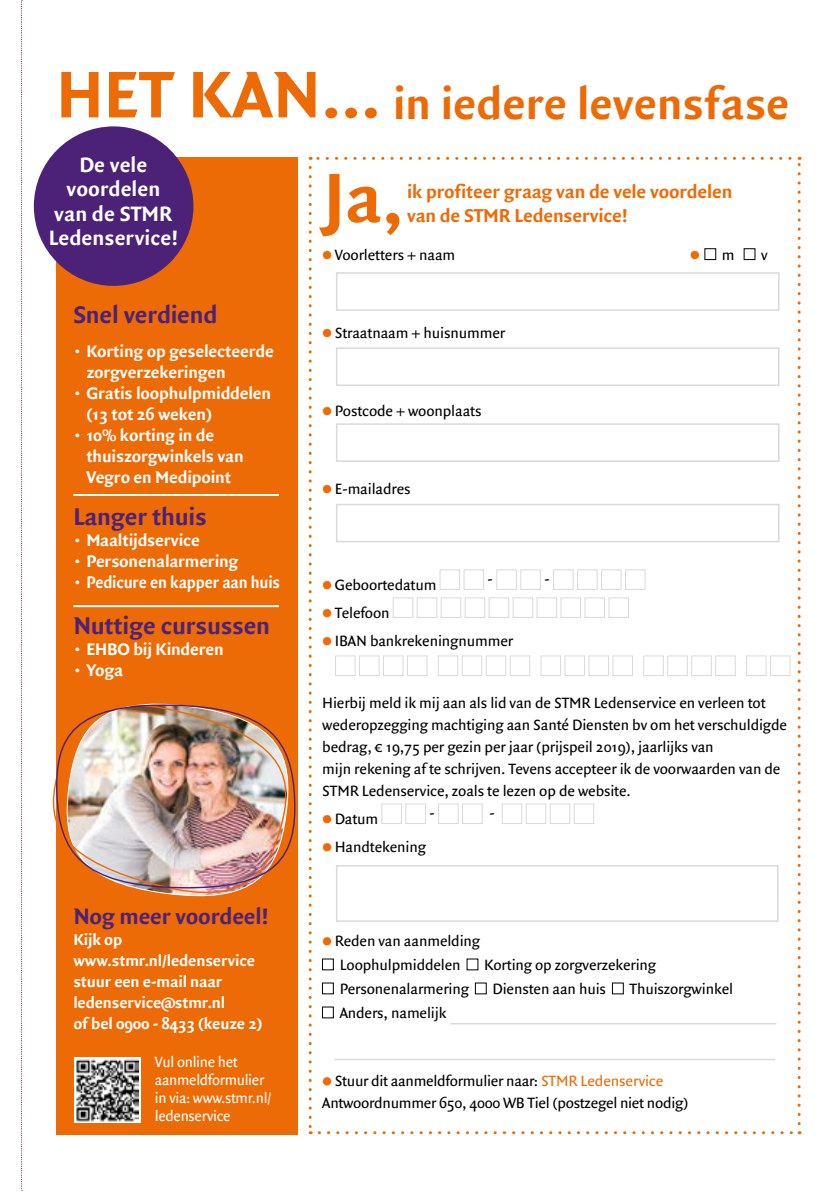
<style>
.page{position:relative;width:840px;height:1191px;background:#fff}
.page>*{position:absolute;margin:0;border:0;box-sizing:border-box;transform-origin:0 0}
.t1{font:700 74.4px "Quadraat Sans";color:#ed6b06}
.t2{font:700 70.6px "Quadraat Sans";color:#ed6b06}
.t3{font:700 47.6px "Quadraat Sans";color:#ed6b06}
.t4{font:700 26px "Quadraat Sans";letter-spacing:-.01em;color:#4c2178}
.t5{font:700 24px "Quadraat Sans";letter-spacing:-.01em;color:#4c2178}
.t6{font:700 22.4px/24px "Quadraat Sans";color:#fff;text-align:center}
.t7{font:700 20px/24px "Quadraat Sans";letter-spacing:-.01em;color:#ed6b06}
.t8{font:700 18px/21px "Quadraat Sans";letter-spacing:-.01em;color:#fff}
.t9{font:700 17px/21px "Quadraat Sans";letter-spacing:-.01em;color:#fff}
.t10{font:16px/22px "Quadraat Sans";letter-spacing:-.01em;color:#000}
.t11{font:16px/18px "Quadraat Sans";letter-spacing:-.02em;color:#fff}
.s1{color:#ed6b06}
</style>
<div class="page">
<div style="left:56px;top:157px;width:242px;height:977px;background:#ed6b06"></div>
<svg style="left:308px;top:167px;width:3px;height:967px"></svg>
<svg style="left:319px;top:1131px;width:480px;height:3px"></svg>
<svg style="left:797px;top:157px;width:3px;height:966px"></svg>
<svg style="left:310px;top:157px;width:479px;height:3px"></svg>
<svg style="left:322px;top:250px;width:9px;height:10px"></svg>
<svg style="left:322px;top:328px;width:9px;height:10px"></svg>
<svg style="left:322px;top:406px;width:9px;height:10px"></svg>
<svg style="left:322px;top:484px;width:9px;height:10px"></svg>
<svg style="left:322px;top:580px;width:9px;height:10px"></svg>
<div style="left:439px;top:569px;width:21px;height:21px;border:1px solid #dadada"></div>
<div style="left:463px;top:569px;width:20px;height:21px;border:1px solid #dadada"></div>
<div style="left:496px;top:569px;width:20px;height:21px;border:1px solid #dadada"></div>
<div style="left:520px;top:569px;width:20px;height:21px;border:1px solid #dadada"></div>
<div style="left:553px;top:569px;width:20px;height:21px;border:1px solid #dadada"></div>
<div style="left:576px;top:569px;width:21px;height:21px;border:1px solid #dadada"></div>
<div style="left:600px;top:569px;width:21px;height:21px;border:1px solid #dadada"></div>
<div style="left:624px;top:569px;width:21px;height:21px;border:1px solid #dadada"></div>
<svg style="left:322px;top:608px;width:9px;height:10px"></svg>
<div style="left:392px;top:597px;width:21px;height:21px;border:1px solid #dadada"></div>
<div style="left:416px;top:597px;width:21px;height:21px;border:1px solid #dadada"></div>
<div style="left:440px;top:597px;width:21px;height:21px;border:1px solid #dadada"></div>
<div style="left:464px;top:597px;width:21px;height:21px;border:1px solid #dadada"></div>
<div style="left:488px;top:597px;width:21px;height:21px;border:1px solid #dadada"></div>
<div style="left:512px;top:597px;width:20px;height:21px;border:1px solid #dadada"></div>
<div style="left:536px;top:597px;width:20px;height:21px;border:1px solid #dadada"></div>
<div style="left:560px;top:597px;width:20px;height:21px;border:1px solid #dadada"></div>
<div style="left:584px;top:597px;width:20px;height:21px;border:1px solid #dadada"></div>
<div style="left:608px;top:597px;width:20px;height:21px;border:1px solid #dadada"></div>
<svg style="left:322px;top:636px;width:9px;height:10px"></svg>
<div style="left:335px;top:655px;width:20px;height:21px;border:1px solid #dadada"></div>
<div style="left:359px;top:655px;width:20px;height:21px;border:1px solid #dadada"></div>
<div style="left:383px;top:655px;width:20px;height:21px;border:1px solid #dadada"></div>
<div style="left:407px;top:655px;width:20px;height:21px;border:1px solid #dadada"></div>
<div style="left:437px;top:655px;width:21px;height:21px;border:1px solid #dadada"></div>
<div style="left:461px;top:655px;width:21px;height:21px;border:1px solid #dadada"></div>
<div style="left:485px;top:655px;width:21px;height:21px;border:1px solid #dadada"></div>
<div style="left:509px;top:655px;width:21px;height:21px;border:1px solid #dadada"></div>
<div style="left:540px;top:655px;width:20px;height:21px;border:1px solid #dadada"></div>
<div style="left:564px;top:655px;width:20px;height:21px;border:1px solid #dadada"></div>
<div style="left:588px;top:655px;width:20px;height:21px;border:1px solid #dadada"></div>
<div style="left:612px;top:655px;width:20px;height:21px;border:1px solid #dadada"></div>
<div style="left:643px;top:655px;width:20px;height:21px;border:1px solid #dadada"></div>
<div style="left:667px;top:655px;width:20px;height:21px;border:1px solid #dadada"></div>
<div style="left:691px;top:655px;width:20px;height:21px;border:1px solid #dadada"></div>
<div style="left:714px;top:655px;width:21px;height:21px;border:1px solid #dadada"></div>
<div style="left:745px;top:655px;width:21px;height:21px;border:1px solid #dadada"></div>
<div style="left:769px;top:655px;width:21px;height:21px;border:1px solid #dadada"></div>
<svg style="left:322px;top:814px;width:9px;height:10px"></svg>
<div style="left:381px;top:803px;width:20px;height:21px;border:1px solid #dadada"></div>
<div style="left:405px;top:803px;width:20px;height:21px;border:1px solid #dadada"></div>
<div style="left:438px;top:803px;width:20px;height:21px;border:1px solid #dadada"></div>
<div style="left:462px;top:803px;width:20px;height:21px;border:1px solid #dadada"></div>
<div style="left:501px;top:803px;width:21px;height:21px;border:1px solid #dadada"></div>
<div style="left:525px;top:803px;width:21px;height:21px;border:1px solid #dadada"></div>
<div style="left:549px;top:803px;width:21px;height:21px;border:1px solid #dadada"></div>
<div style="left:573px;top:803px;width:21px;height:21px;border:1px solid #dadada"></div>
<svg style="left:322px;top:842px;width:9px;height:10px"></svg>
<svg style="left:322px;top:936px;width:9px;height:10px"></svg>
<div style="left:475px;top:982px;width:11px;height:12px;border:1px solid #000"></div>
<div style="left:612px;top:982px;width:11px;height:12px;border:1px solid #000"></div>
<svg style="left:322px;top:1076px;width:9px;height:10px"></svg>
<svg style="left:690px;top:250px;width:9px;height:10px"></svg>
<div style="left:704px;top:248px;width:11px;height:12px;border:1px solid #000"></div>
<div style="left:743px;top:248px;width:11px;height:12px;border:1px solid #000"></div>
<hr style="left:73px;top:494px;width:206px;height:2px;background:#fff">
<hr style="left:73px;top:605px;width:206px;height:2px;background:#fff">
<svg style="left:148px;top:891px;width:89px;height:6px"></svg>
<img style="left:52px;top:703px;width:244px;height:188px">
<div style="left:336px;top:347px;width:443px;height:39px;border:2px solid #dadada"></div>
<div style="left:336px;top:272px;width:443px;height:39px;border:2px solid #dadada"></div>
<div style="left:336px;top:423px;width:443px;height:39px;border:2px solid #dadada"></div>
<div style="left:336px;top:504px;width:443px;height:38px;border:2px solid #dadada"></div>
<hr style="left:334px;top:1058px;width:440px;height:2px;background:#dadada">
<hr style="left:450px;top:1023px;width:326px;height:1px;background:#dadada">
<div style="left:336px;top:865px;width:442px;height:57px;border:2px solid #dadada"></div>
<svg style="left:74px;top:1057px;width:66px;height:66px"></svg>
<img style="left:76px;top:1058px;width:63px;height:63px">
<div style="left:34px;top:126px;width:159px;height:160px;background:#4c2178;border-radius:50%"></div>
<svg style="left:21px;top:0;width:2px;height:1191px"></svg>
<h2 class="t2" style="left:56px;top:55px;width:325px">HET KAN...</h2>
<h3 class="t3" style="left:393px;top:77px;width:398px">in iedere levensfase</h3>
<h3 class="t6" style="left:49px;top:153px;width:131px">De vele voordelen van de STMR<br>Ledenservice!</h3>
<h3 class="t4" style="left:73px;top:300px;width:146px">Snel verdiend</h3>
<p class="t8" style="left:86px;top:341px;width:189px;text-indent:-13px">• Korting op geselecteerde zorgverzekeringen</p>
<p class="t8" style="left:86px;top:383px;width:186px;text-indent:-13px">• Gratis loophulpmiddelen (13 tot 26 weken)</p>
<p class="t8" style="left:86px;top:425px;width:159px;text-indent:-13px">• 10% korting in de thuiszorgwinkels van<br>Vegro en Medipoint</p>
<h3 class="t4" style="left:73px;top:502px;width:135px">Langer thuis</h3>
<p class="t8" style="left:73px;top:530px;width:128px">• Maaltijdservice</p>
<p class="t8" style="left:73px;top:551px;width:166px">• Personenalarmering</p>
<p class="t8" style="left:73px;top:572px;width:208px">• Pedicure en kapper aan huis</p>
<h3 class="t4" style="left:73px;top:611px;width:198px">Nuttige cursussen</h3>
<p class="t8" style="left:73px;top:639px;width:152px">• EHBO bij Kinderen</p>
<p class="t8" style="left:73px;top:660px;width:51px">• Yoga</p>
<h3 class="t5" style="left:73px;top:903px;width:197px">Nog meer voordeel!</h3>
<p class="t9" style="left:73px;top:929px;width:190px">Kijk op www.stmr.nl/ledenservice stuur een e-mail naar ledenservice@stmr.nl<br>of bel 0900 - 8433 (keuze 2)</p>
<p class="t11" style="left:155px;top:1053px;width:118px">Vul online het aanmeldformulier in via: www.stmr.nl/ ledenservice</p>
<h1 class="t1" style="left:323px;top:156px;width:81px">Ja,</h1>
<p class="t7" style="left:407px;top:180px;width:327px">ik profiteer graag van de vele voordelen van de STMR Ledenservice!</p>
<p class="t10" style="left:334px;top:244px;width:122px">Voorletters + naam</p>
<p class="t10" style="left:721px;top:244px;width:14px">m</p>
<p class="t10" style="left:760px;top:244px;width:8px">v</p>
<p class="t10" style="left:334px;top:322px;width:172px">Straatnaam + huisnummer</p>
<p class="t10" style="left:334px;top:400px;width:148px">Postcode + woonplaats</p>
<p class="t10" style="left:334px;top:478px;width:77px">E-mailadres</p>
<p class="t10" style="left:334px;top:574px;width:103px">Geboortedatum</p>
<p class="t10" style="left:487px;top:568px;width:7px">-</p>
<p class="t10" style="left:544px;top:568px;width:7px">-</p>
<p class="t10" style="left:334px;top:599px;width:180px;line-height:28px">Telefoon<br>IBAN bankrekeningnummer</p>
<p class="t10" style="left:322px;top:692px;width:466px">Hierbij meld ik mij aan als lid van de STMR Ledenservice en verleen tot wederopzegging machtiging aan Santé Diensten bv om het verschuldigde bedrag, € 19,75 per gezin per jaar (prijspeil 2019), jaarlijks van<br>mijn rekening af te schrijven. Tevens accepteer ik de voorwaarden van de STMR Ledenservice, zoals te lezen op de website.</p>
<p class="t10" style="left:334px;top:808px;width:45px">Datum</p>
<p class="t10" style="left:429px;top:802px;width:7px">-</p>
<p class="t10" style="left:489px;top:802px;width:7px">-</p>
<p class="t10" style="left:334px;top:836px;width:93px">Handtekening</p>
<p class="t10" style="left:339px;top:929px;width:142px;line-height:24px;text-indent:-5px">Reden van aanmelding<br>Loophulpmiddelen</p>
<p class="t10" style="left:484px;top:954px;width:173px">Korting op zorgverzekering</p>
<p class="t10" style="left:339px;top:978px;width:131px">Personenalarmering</p>
<p class="t10" style="left:492px;top:978px;width:115px">Diensten aan huis</p>
<p class="t10" style="left:629px;top:978px;width:105px">Thuiszorgwinkel</p>
<p class="t10" style="left:339px;top:1002px;width:108px">Anders, namelijk</p>
<p class="t10" style="left:322px;top:1070px;width:367px;text-indent:12px">Stuur dit aanmeldformulier naar: <span class="s1">STMR Ledenservice<br></span>Antwoordnummer 650, 4000 WB Tiel (postzegel niet nodig)</p>
</div>
